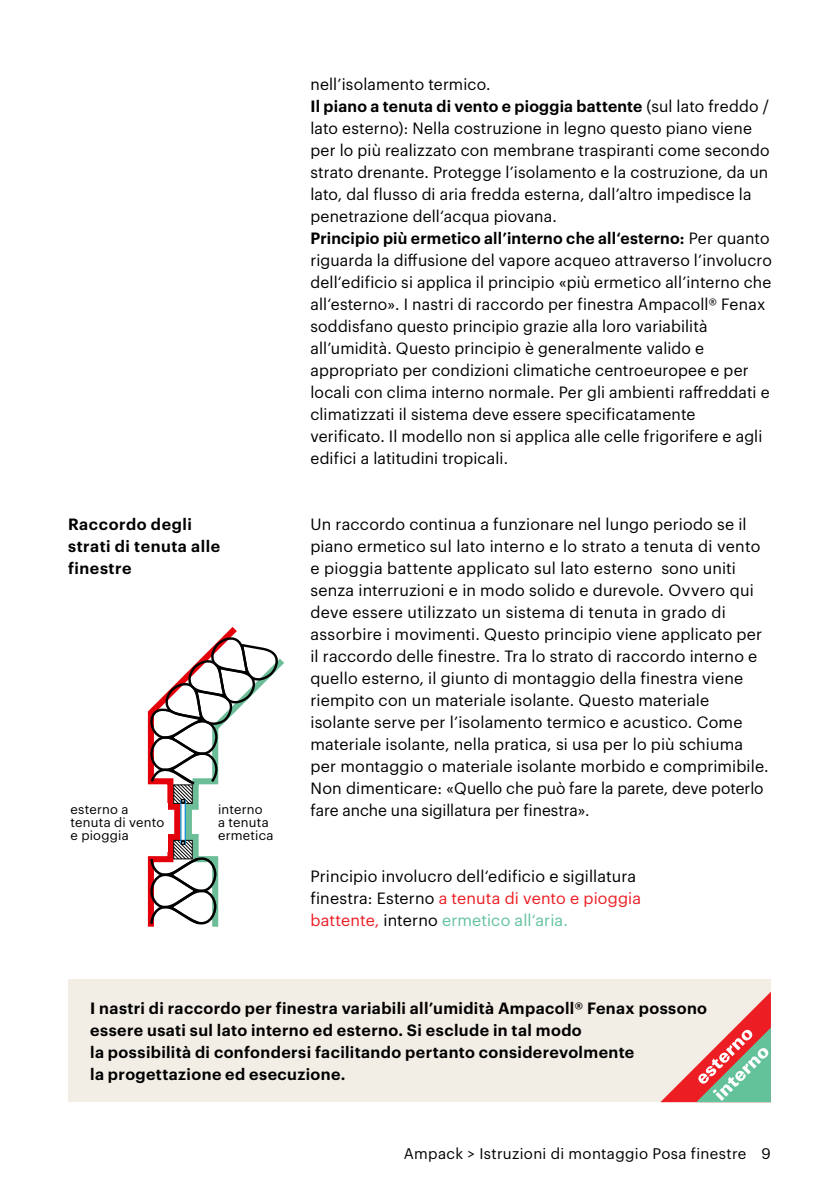
<style>
.page{position:relative;width:840px;height:1191px;background:#fff}
.page>*{position:absolute;margin:0;border:0;box-sizing:border-box;transform-origin:0 0}
.t1{font:16px/22px "Graphik";letter-spacing:.01em;color:#000}
.t2{font:600 16px/22px "Graphik";letter-spacing:.025em;color:#000}
.t3{font:15px "Graphik";letter-spacing:.025em;color:#000}
.t4{font:13.2px/13.2px "Graphik";color:rgb(0 0 0/.94)}
.t5{font:13px/13px "Graphik";letter-spacing:.015em;color:#000}
.s1{font-weight:600}
.s2{color:#ed1d24}
.s3{color:#63c29d}
</style>
<div class="page">
<div style="left:68px;top:979px;width:702px;height:123px;background:#f2ede5"></div>
<svg style="left:660px;top:992px;width:110px;height:110px"></svg>
<svg style="left:147px;top:627px;width:137px;height:300px"></svg>
<div style="left:218px;top:803px;width:81px;height:49px;background:#fff"></div>
<div style="left:70px;top:803px;width:98px;height:48px;background:#fff"></div>
<p class="t2" style="left:68px;top:512px;width:153px">Raccordo degli strati di tenuta alle finestre</p>
<p class="t4" style="left:71px;top:801px;width:70px">aussen wind- und regendicht</p>
<p class="t4" style="left:218px;top:801px;width:54px">innen luftdicht</p>
<p class="t5" style="left:218px;top:801px;width:57px">interno<br>a tenuta ermetica</p>
<p class="t5" style="left:70px;top:801px;width:95px">esterno a tenuta di vento e pioggia</p>
<p class="t1" style="left:310px;top:72px;width:462px">nell’isolamento termico.<br><span class="s1">Il piano a tenuta di vento e pioggia battente</span> (sul lato freddo / lato esterno): Nella costruzione in legno questo piano viene per lo più realizzato con membrane traspiranti come secondo strato drenante. Protegge l’isolamento e la costruzione, da un lato, dal flusso di aria fredda esterna, dall’altro impedisce la penetrazione dell‘acqua piovana.<br><span class="s1">Principio più ermetico all’interno che all‘esterno:</span> Per quanto riguarda la diffusione del vapore acqueo attraverso l’involucro dell‘edificio si applica il principio «più ermetico all’interno che all‘esterno». I nastri di raccordo per finestra Ampacoll® Fenax soddisfano questo principio grazie alla loro variabilità all’umidità. Questo principio è generalmente valido e appropriato per condizioni climatiche centroeuropee e per locali con clima interno normale. Per gli ambienti raffreddati e climatizzati il sistema deve essere specificatamente verificato. Il modello non si applica alle celle frigorifere e agli edifici a latitudini tropicali.</p>
<p class="t1" style="left:310px;top:512px;width:459px">Un raccordo continua a funzionare nel lungo periodo se il piano ermetico sul lato interno e lo strato a tenuta di vento e pioggia battente applicato sul lato esterno sono uniti senza interruzioni e in modo solido e durevole. Ovvero qui deve essere utilizzato un sistema di tenuta in grado di assorbire i movimenti. Questo principio viene applicato per il raccordo delle finestre. Tra lo strato di raccordo interno e quello esterno, il giunto di montaggio della finestra viene riempito con un materiale isolante. Questo materiale isolante serve per l’isolamento termico e acustico. Come materiale isolante, nella pratica, si usa per lo più schiuma per montaggio o materiale isolante morbido e comprimibile.<br>Non dimenticare: «Quello che può fare la parete, deve poterlo fare anche una sigillatura per finestra».</p>
<p class="t1" style="left:310px;top:864px;width:332px">Principio involucro dell‘edificio e sigillatura finestra: Esterno <span class="s2">a tenuta di vento e pioggia battente,</span> interno <span class="s3">ermetico all‘aria.</span></p>
<p class="t2" style="left:90px;top:996px;width:618px">I nastri di raccordo per finestra variabili all’umidità Ampacoll® Fenax possono essere usati sul lato interno ed esterno. Si esclude in tal modo<br>la possibilità di confondersi facilitando pertanto considerevolmente<br>la progettazione ed esecuzione.</p>
<p class="t3" style="left:403px;top:1142px;width:368px">Ampack &gt; Istruzioni di montaggio Posa finestre 9</p>
</div>
